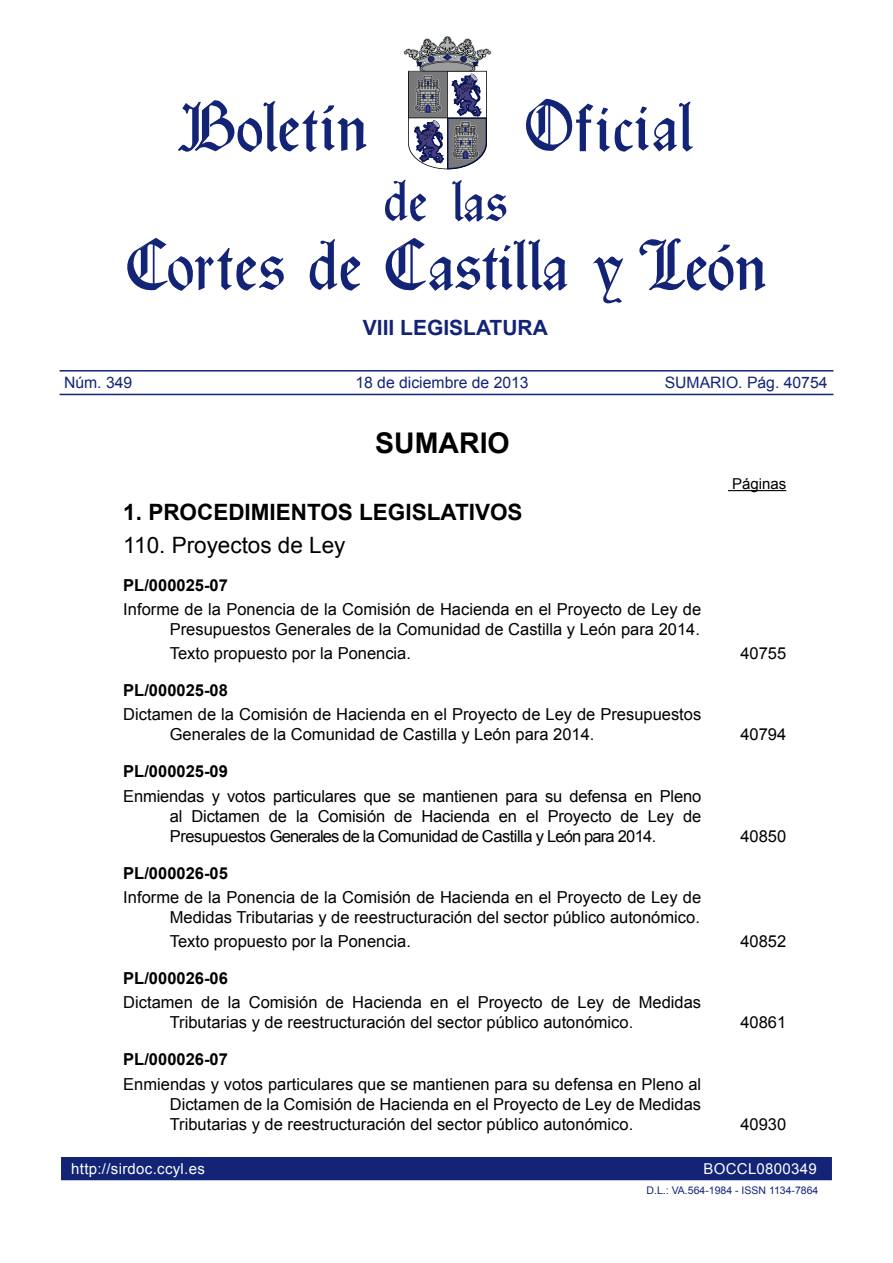
<style>
.page{position:relative;width:893px;height:1263px;background:#fff}
.page>*{position:absolute;margin:0;border:0;box-sizing:border-box;transform-origin:0 0}
.t1{font:700 28.5px "Arial";color:#000}
.Apartado1{font:700 22.5px "Arial";color:#000}
.SubApartado1{font:22.5px "Arial";color:#000}
.t2{font:700 21px "Arial";color:#132477}
.Sumario{font:16.5px/20px "Arial";color:#000;text-align:right}
.ReferenciaEntrada{font:700 16.5px "Arial";color:#000}
.FasesTramitación{font:16.5px "Arial";color:#000}
.t3{font:15.75px "Arial";color:#132477}
.t4{font:15px "Arial";letter-spacing:.02em;color:#fff}
.Paginas{font:15px "Arial";color:#000}
.t5{font:10.5px "Arial";color:#132477}
</style>
<div class="page">
<svg style="left:639px;top:238px;width:127px;height:53px"></svg>
<svg style="left:127px;top:238px;width:157px;height:53px"></svg>
<svg style="left:178px;top:100px;width:189px;height:52px"></svg>
<svg style="left:309px;top:239px;width:51px;height:52px"></svg>
<svg style="left:592px;top:257px;width:31px;height:46px"></svg>
<svg style="left:385px;top:238px;width:182px;height:53px"></svg>
<svg style="left:526px;top:99px;width:47px;height:52px"></svg>
<hr style="left:576px;top:120px;width:15px;height:3px;background:#132477">
<svg style="left:579px;top:102px;width:114px;height:50px"></svg>
<svg style="left:385px;top:35px;width:121px;height:187px"></svg>
<hr style="left:60px;top:394px;width:773px;height:1px;background:#132477">
<hr style="left:60px;top:370px;width:773px;height:2px;background:#132477">
<div style="left:60px;top:1156px;width:773px;height:25px;background:#132477"></div>
<div style="left:60px;top:1155px;width:773px;height:27px;border:2px solid #fff"></div>
<hr style="left:728px;top:490px;width:58px;height:1px;background:#000">
<p class="t2" style="left:363px;top:314px;width:187px">VIII LEGISLATURA</p>
<p class="t3" style="left:64px;top:372px;width:70px">Núm. 349</p>
<p class="t3" style="left:355px;top:372px;width:175px">18 de diciembre de 2013</p>
<p class="t3" style="left:665px;top:372px;width:164px">SUMARIO. Pág. 40754</p>
<h1 class="t1" style="left:375px;top:424px;width:136px">SUMARIO</h1>
<p class="Paginas" style="left:732px;top:474px;width:56px">Páginas</p>
<p class="Apartado1" style="left:123px;top:497px;width:401px">1. PROCEDIMIENTOS LEGISLATIVOS</p>
<p class="SubApartado1" style="left:123px;top:531px;width:224px">110. Proyectos de Ley</p>
<p class="ReferenciaEntrada" style="left:123px;top:574px;width:106px">PL/000025-07</p>
<p class="Sumario" style="left:123px;top:599px;width:579px">Informe de la Ponencia de la Comisión de Hacienda en el Proyecto de Ley de<br>Presupuestos Generales de la Comunidad de Castilla y León para 2014.</p>
<p class="FasesTramitación" style="left:170px;top:642px;width:243px">Texto propuesto por la Ponencia.</p>
<p class="FasesTramitación" style="left:740px;top:642px;width:47px">40755</p>
<p class="ReferenciaEntrada" style="left:123px;top:679px;width:106px">PL/000025-08</p>
<p class="Sumario" style="left:170px;top:705px;width:533px;text-align:left;text-indent:-46px">Dictamen de la Comisión de Hacienda en el Proyecto de Ley de Presupuestos<br>Generales de la Comunidad de Castilla y León para 2014.</p>
<p class="Sumario" style="left:740px;top:725px;width:47px">40794</p>
<p class="ReferenciaEntrada" style="left:123px;top:760px;width:106px">PL/000025-09</p>
<p class="Sumario" style="left:170px;top:786px;width:533px;text-align:justify;text-indent:-46px">Enmiendas y votos particulares que se mantienen para su defensa en Pleno al Dictamen de la Comisión de Hacienda en el Proyecto de Ley de Presupuestos Generales de la Comunidad de Castilla y León para 2014.</p>
<p class="Sumario" style="left:740px;top:826px;width:47px">40850</p>
<p class="ReferenciaEntrada" style="left:123px;top:862px;width:106px">PL/000026-05</p>
<p class="Sumario" style="left:123px;top:887px;width:579px">Informe de la Ponencia de la Comisión de Hacienda en el Proyecto de Ley de<br>Medidas Tributarias y de reestructuración del sector público autonómico.</p>
<p class="FasesTramitación" style="left:170px;top:930px;width:243px">Texto propuesto por la Ponencia.</p>
<p class="FasesTramitación" style="left:740px;top:930px;width:47px">40852</p>
<p class="ReferenciaEntrada" style="left:123px;top:967px;width:106px">PL/000026-06</p>
<p class="Sumario" style="left:170px;top:993px;width:533px;text-align:left;text-indent:-46px">Dictamen de la Comisión de Hacienda en el Proyecto de Ley de Medidas<br>Tributarias y de reestructuración del sector público autonómico.</p>
<p class="Sumario" style="left:740px;top:1013px;width:47px">40861</p>
<p class="ReferenciaEntrada" style="left:123px;top:1048px;width:106px">PL/000026-07</p>
<p class="Sumario" style="left:170px;top:1074px;width:533px;text-align:justify;text-indent:-46px">Enmiendas y votos particulares que se mantienen para su defensa en Pleno al Dictamen de la Comisión de Hacienda en el Proyecto de Ley de Medidas Tributarias y de reestructuración del sector público autonómico.</p>
<p class="Sumario" style="left:740px;top:1114px;width:47px">40930</p>
<p class="t4" style="left:71px;top:1159px;width:135px">http://sirdoc.ccyl.es</p>
<p class="t4" style="left:703px;top:1159px;width:115px">BOCCL0800349</p>
<p class="t5" style="left:647px;top:1183px;width:173px">D.L.: VA.564-1984 - ISSN 1134-7864</p>
</div>
